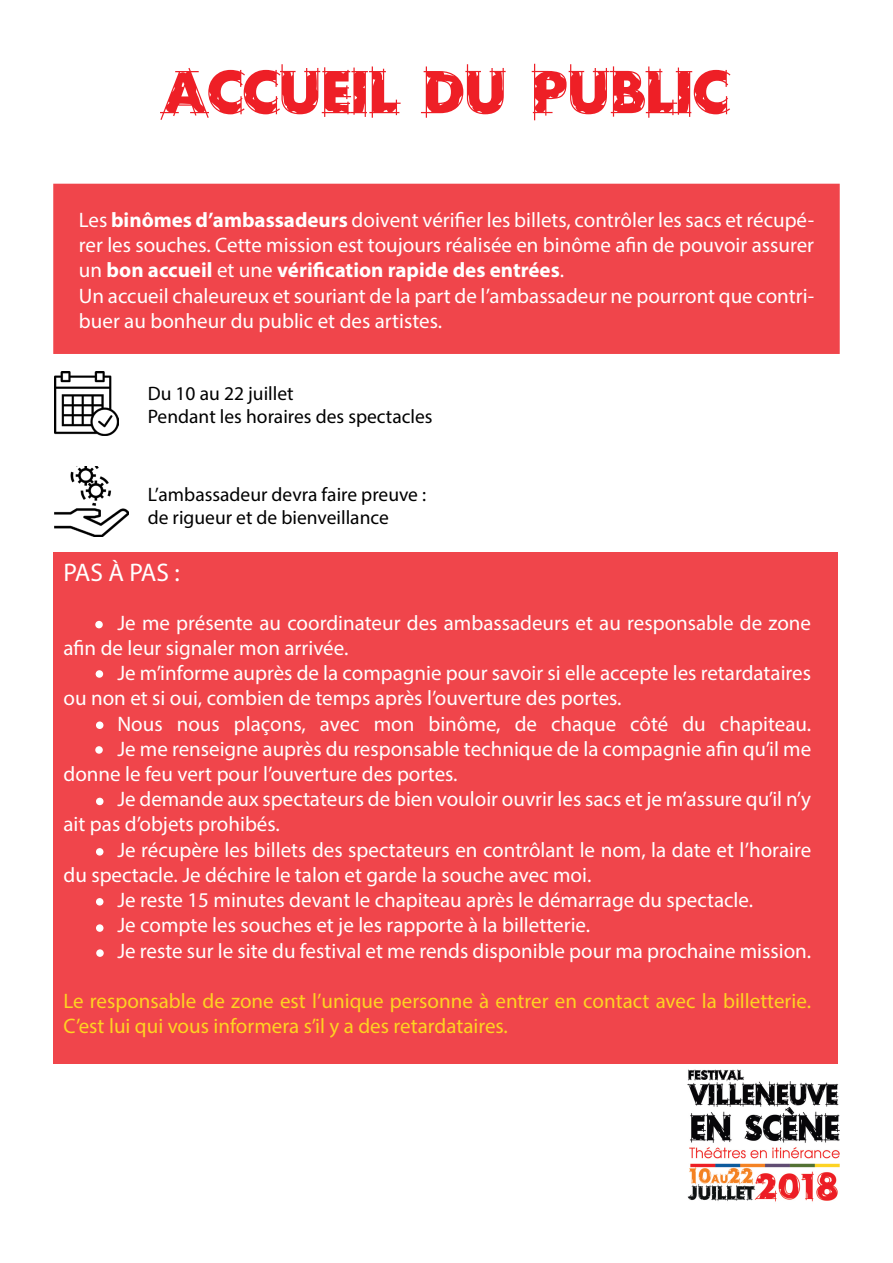
<style>
.page{position:relative;width:893px;height:1263px;background:#fff}
.page>*{position:absolute;margin:0;border:0;box-sizing:border-box;transform-origin:0 0}
.t1{font:58.5px "Rough Draft";color:#ee1f26}
.t2{font:25.5px "Myriad Pro";letter-spacing:-.04em;color:#fff}
.t3{font:21px/25.2px "Myriad Pro";color:#fff}
.t4{font:21px/25.2px "Myriad Pro";color:#fed322}
.t5{font:19.5px "Myriad Pro";color:#000}
.s1{font-weight:700}
</style>
<div class="page">
<img style="left:678px;top:1063px;width:162px;height:139px">
<img style="left:55px;top:466px;width:73px;height:70px">
<div style="left:53px;top:184px;width:787px;height:170px;background:#f0454b"></div>
<img style="left:55px;top:372px;width:63px;height:63px">
<div style="left:53px;top:552px;width:785px;height:511px;background:#f0454b"></div>
<div style="left:95px;top:621px;width:8px;height:7px;border:2px solid #fff;border-radius:50%"></div>
<div style="left:95px;top:746px;width:8px;height:8px;border:2px solid #fff;border-radius:50%"></div>
<div style="left:96px;top:670px;width:7px;height:8px;border:2px solid #fff;border-radius:50%"></div>
<div style="left:96px;top:924px;width:7px;height:8px;border:2px solid #fff;border-radius:50%"></div>
<div style="left:96px;top:798px;width:7px;height:7px;border:2px solid #fff;border-radius:50%"></div>
<div style="left:96px;top:848px;width:7px;height:7px;border:2px solid #fff;border-radius:50%"></div>
<div style="left:96px;top:898px;width:7px;height:7px;border:2px solid #fff;border-radius:50%"></div>
<div style="left:96px;top:721px;width:7px;height:8px;border:2px solid #fff;border-radius:50%"></div>
<div style="left:96px;top:949px;width:8px;height:8px;border:2px solid #fff;border-radius:50%"></div>
<p class="t1" style="left:164px;top:54px;width:566px">ACCUEIL DU PUBLIC</p>
<p class="t3" style="left:79px;top:207px;width:737px;text-align:justify">Les <span class="s1">binômes d’ambassadeurs</span> doivent vérifier les billets, contrôler les sacs et récupé&shy;rer les souches. Cette mission est toujours réalisée en binôme afin de pouvoir assurer un <span class="s1">bon accueil</span> et une <span class="s1">vérification rapide des entrées</span>.</p>
<p class="t3" style="left:79px;top:282px;width:737px">Un accueil chaleureux et souriant de la part de l’ambassadeur ne pourront que contri&shy;buer au bonheur du public et des artistes.</p>
<p class="t5" style="left:148px;top:381px;width:147px">Du 10 au 22 juillet</p>
<p class="t5" style="left:148px;top:405px;width:286px">Pendant les horaires des spectacles</p>
<p class="t5" style="left:148px;top:482px;width:280px">L’ambassadeur devra faire preuve :</p>
<p class="t5" style="left:148px;top:506px;width:243px">de rigueur et de bienveillance</p>
<p class="t2" style="left:63px;top:557px;width:118px">PAS À PAS :</p>
<p class="t3" style="left:63px;top:610px;width:749px;text-indent:54px">Je me présente au coordinateur des ambassadeurs et au responsable de zone afin de leur signaler mon arrivée.</p>
<p class="t3" style="left:63px;top:660px;width:749px;text-indent:54px">Je m’informe auprès de la compagnie pour savoir si elle accepte les retardataires ou non et si oui, combien de temps après l’ouverture des portes.</p>
<p class="t3" style="left:117px;top:711px;width:695px">Nous nous plaçons, avec mon binôme, de chaque côté du chapiteau.</p>
<p class="t3" style="left:117px;top:736px;width:695px">Je me renseigne auprès du responsable technique de la compagnie afin qu’il me</p>
<p class="t3" style="left:63px;top:761px;width:396px">donne le feu vert pour l’ouverture des portes.</p>
<p class="t3" style="left:63px;top:786px;width:749px;text-indent:54px">Je demande aux spectateurs de bien vouloir ouvrir les sacs et je m’assure qu’il n’y ait pas d’objets prohibés.</p>
<p class="t3" style="left:63px;top:837px;width:749px;text-indent:54px">Je récupère les billets des spectateurs en contrôlant le nom, la date et l’horaire du spectacle. Je déchire le talon et garde la souche avec moi.</p>
<p class="t3" style="left:117px;top:887px;width:637px">Je reste 15 minutes devant le chapiteau après le démarrage du spectacle.</p>
<p class="t3" style="left:117px;top:912px;width:474px">Je compte les souches et je les rapporte à la billetterie.</p>
<p class="t3" style="left:117px;top:937px;width:695px">Je reste sur le site du festival et me rends disponible pour ma prochaine mission.</p>
<p class="t4" style="left:63px;top:988px;width:749px">Le responsable de zone est l’unique personne à entrer en contact avec la billetterie.<br>C’est lui qui vous informera s’il y a des retardataires.</p>
</div>
